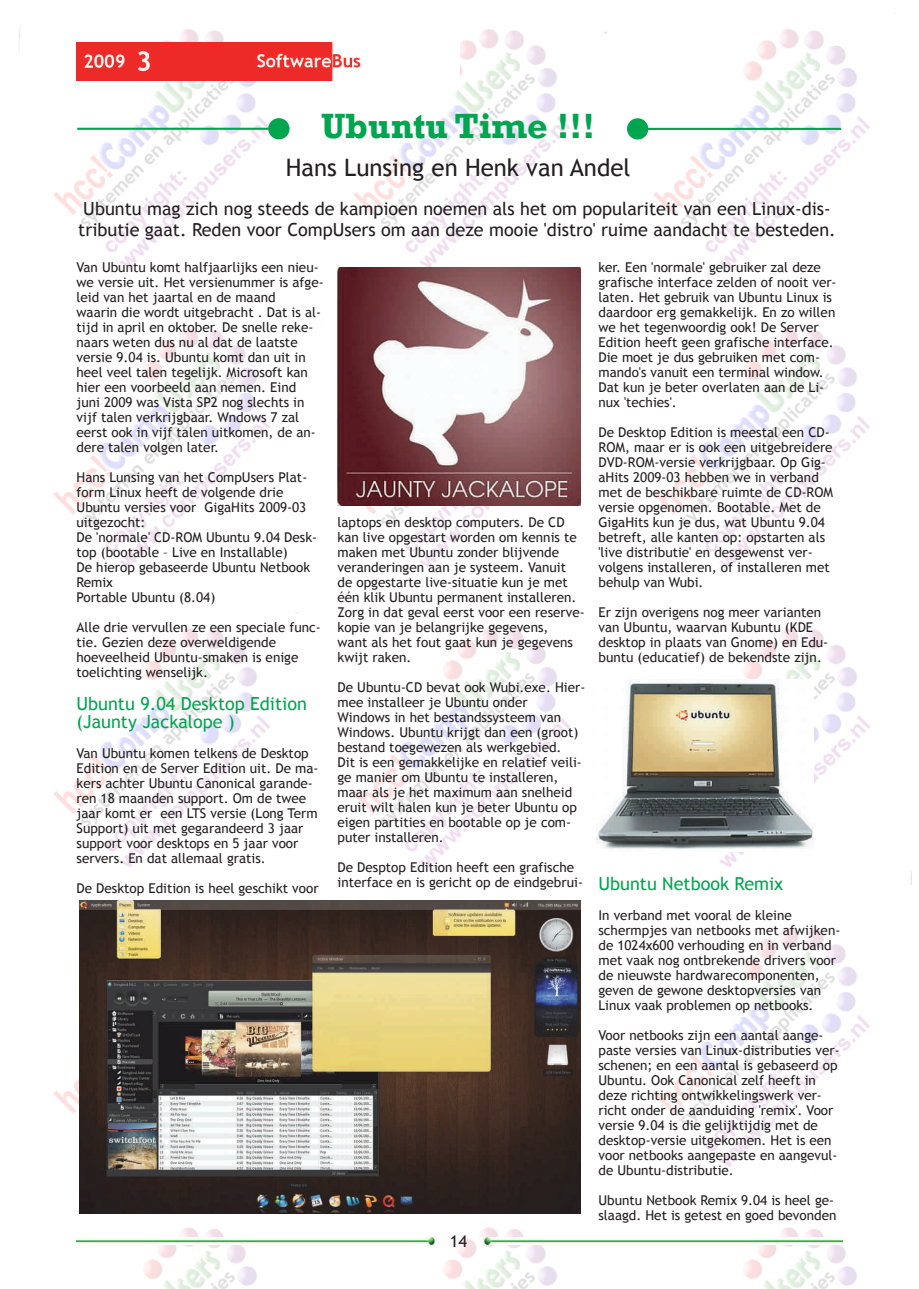
<style>
.page{position:relative;width:919px;height:1289px;background:#fff}
.page>*{position:absolute;margin:0;border:0;box-sizing:border-box;transform-origin:0 0}
.t1{font:700 36px "Rockwell";color:#00a54f}
.t2{font:24px "Trebuchet MS";color:#231f20}
.t3{font:18px/21px "Trebuchet MS";color:#231f20}
.t4{font:18px/18px "Trebuchet MS";color:#00a54f}
.t5{font:16.5px "Trebuchet MS";color:#231f20}
.t6{font:13.5px/15px "Trebuchet MS";color:#231f20}
</style>
<div class="page">
<img style="left:19px;top:27px;width:851px;height:1261px">
<img style="left:77px;top:43px;width:382px;height:38px">
<img style="left:77px;top:1237px;width:361px;height:7px">
<img style="left:480px;top:1237px;width:362px;height:7px">
<hr style="left:77px;top:128px;width:202px;height:2px;background:#00a54f">
<div style="left:268px;top:118px;width:21px;height:21px;background:#00a54f;border-radius:50%"></div>
<hr style="left:637px;top:128px;width:204px;height:2px;background:#00a54f">
<div style="left:627px;top:118px;width:21px;height:21px;background:#00a54f;border-radius:50%"></div>
<img style="left:79px;top:900px;width:501px;height:313px">
<img style="left:337px;top:267px;width:243px;height:239px">
<img style="left:596px;top:679px;width:217px;height:172px">
<h1 class="t1" style="left:321px;top:104px;width:275px">Ubuntu Time !!!</h1>
<h2 class="t2" style="left:286px;top:153px;width:346px">Hans Lunsing en Henk van Andel</h2>
<h3 class="t3" style="left:78px;top:198px;width:759px">Ubuntu mag zich nog steeds de kampioen noemen als het om populariteit van een Linux‐dis‐ tributie gaat. Reden voor CompUsers om aan deze mooie 'distro' ruime aandacht te besteden.</h3>
<p class="t6" style="left:77px;top:259px;width:248px">Van Ubuntu komt halfjaarlijks een nieu‐ we versie uit. Het versienummer is afge‐ leid van het jaartal en de maand<br>waarin die wordt uitgebracht . Dat is al‐ tijd in april en oktober. De snelle reke‐ naars weten dus nu al dat de laatste versie 9.04 is. Ubuntu komt dan uit in heel veel talen tegelijk. Microsoft kan hier een voorbeeld aan nemen. Eind<br>juni 2009 was Vista SP2 nog slechts in vijf talen verkrijgbaar. Wndows 7 zal eerst ook in vijf talen uitkomen, de an‐ dere talen volgen later.</p>
<p class="t6" style="left:77px;top:469px;width:242px">Hans Lunsing van het CompUsers Plat‐ form Linux heeft de volgende drie<br>Ubuntu versies voor GigaHits 2009‐03 uitgezocht:<br>De 'normale' CD‐ROM Ubuntu 9.04 Desk‐ top (bootable – Live en Installable)<br>De hierop gebaseerde Ubuntu Netbook<br>Remix<br>Portable Ubuntu (8.04)</p>
<p class="t6" style="left:77px;top:619px;width:246px">Alle drie vervullen ze een speciale func‐ tie. Gezien deze overweldigende hoeveelheid Ubuntu‐smaken is enige toelichting wenselijk.</p>
<h3 class="t4" style="left:77px;top:694px;width:232px">Ubuntu 9.04 Desktop Edition (Jaunty Jackalope )</h3>
<p class="t6" style="left:77px;top:745px;width:243px">Van Ubuntu komen telkens de Desktop Edition en de Server Edition uit. De ma‐ kers achter Ubuntu Canonical garande‐ ren 18 maanden support. Om de twee jaar komt er een LTS versie (Long Term Support) uit met gegarandeerd 3 jaar support voor desktops en 5 jaar voor servers. En dat allemaal gratis.</p>
<p class="t6" style="left:77px;top:880px;width:243px">De Desktop Edition is heel geschikt voor</p>
<p class="t6" style="left:598px;top:259px;width:239px">ker. Een 'normale' gebruiker zal deze grafische interface zelden of nooit ver‐ laten. Het gebruik van Ubuntu Linux is daardoor erg gemakkelijk. En zo willen we het tegenwoordig ook! De Server Edition heeft geen grafische interface.<br>Die moet je dus gebruiken met com‐ mando's vanuit een terminal window.<br>Dat kun je beter overlaten aan de Li‐ nux 'techies'.</p>
<p class="t6" style="left:598px;top:424px;width:236px">De Desktop Edition is meestal een CD‐ ROM, maar er is ook een uitgebreidere DVD‐ROM‐versie verkrijgbaar. Op Gig‐ aHits 2009‐03 hebben we in verband met de beschikbare ruimte de CD‐ROM versie opgenomen. Bootable. Met de GigaHits kun je dus, wat Ubuntu 9.04 betreft, alle kanten op: opstarten als 'live distributie' en desgewenst ver‐ volgens installeren, of installeren met behulp van Wubi.</p>
<p class="t6" style="left:598px;top:604px;width:231px">Er zijn overigens nog meer varianten van Ubuntu, waarvan Kubuntu (KDE desktop in plaats van Gnome) en Edu‐ buntu (educatief) de bekendste zijn.</p>
<p class="t6" style="left:337px;top:514px;width:249px">laptops en desktop computers. De CD kan live opgestart worden om kennis te maken met Ubuntu zonder blijvende veranderingen aan je systeem. Vanuit<br>de opgestarte live‐situatie kun je met één klik Ubuntu permanent installeren.<br>Zorg in dat geval eerst voor een reserve‐ kopie van je belangrijke gegevens,<br>want als het fout gaat kun je gegevens kwijt raken.</p>
<p class="t6" style="left:337px;top:679px;width:249px">De Ubuntu‐CD bevat ook Wubi.exe. Hier‐ mee installeer je Ubuntu onder<br>Windows in het bestandssysteem van Windows. Ubuntu krijgt dan een (groot) bestand toegewezen als werkgebied.<br>Dit is een gemakkelijke en relatief veili‐ ge manier om Ubuntu te installeren, maar als je het maximum aan snelheid eruit wilt halen kun je beter Ubuntu op eigen partities en bootable op je com‐ puter installeren.</p>
<p class="t6" style="left:337px;top:859px;width:247px">De Desptop Edition heeft een grafische interface en is gericht op de eindgebrui‐</p>
<h3 class="t4" style="left:598px;top:874px;width:186px">Ubuntu Netbook Remix</h3>
<p class="t6" style="left:598px;top:907px;width:243px">In verband met vooral de kleine schermpjes van netbooks met afwijken‐ de 1024x600 verhouding en in verband met vaak nog ontbrekende drivers voor de nieuwste hardwarecomponenten, geven de gewone desktopversies van Linux vaak problemen op netbooks.</p>
<p class="t6" style="left:598px;top:1027px;width:243px">Voor netbooks zijn een aantal aange‐ paste versies van Linux‐distributies ver‐ schenen; en een aantal is gebaseerd op Ubuntu. Ook Canonical zelf heeft in deze richting ontwikkelingswerk ver‐ richt onder de aanduiding 'remix'. Voor versie 9.04 is die gelijktijdig met de desktop‐versie uitgekomen. Het is een voor netbooks aangepaste en aangevul‐ de Ubuntu‐distributie.</p>
<p class="t6" style="left:598px;top:1192px;width:239px">Ubuntu Netbook Remix 9.04 is heel ge‐ slaagd. Het is getest en goed bevonden</p>
<p class="t5" style="left:450px;top:1231px;width:19px">14</p>
</div>
